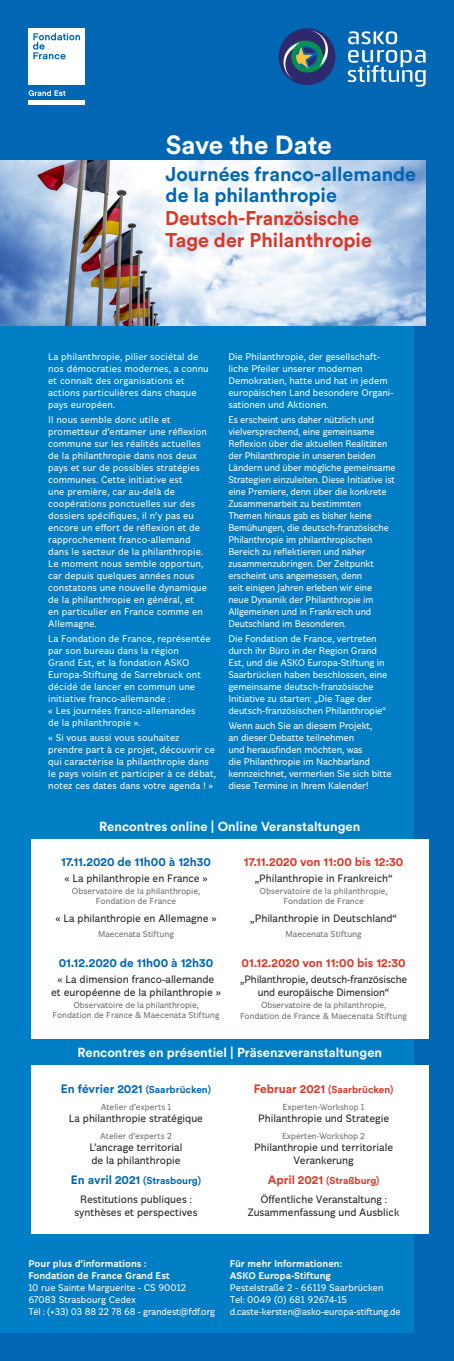
<style>
.page{position:relative;width:454px;height:1361px;background:#fff}
.page>*{position:absolute;margin:0;border:0;box-sizing:border-box;transform-origin:0 0}
.t1{font:700 26px "Circular Std";letter-spacing:-.005em;color:#fff}
.t2{font:700 19.7px/21.3px "Circular Std";color:#0166b3}
.t3{font:700 19.7px/21.3px "Circular Std";letter-spacing:-.005em;color:#d93829}
.t4{font:700 13px "Circular Std";color:#fff}
.t5{font:700 12px "Circular Std";color:#0166b3}
.t6{font:700 12px "Circular Std";color:#d93829}
.t7{font:11px/13.2px "Fondation";color:#231f20;text-align:center}
.t8{font:10px/12px "Fondation";color:#fff}
.t9{font:700 10px "Fondation";color:#fff}
.t10{font:700 10px "Circular Std";color:#d93829}
.t11{font:700 10px "Circular Std";color:#0166b3}
.t12{font:9px/10.2px "Fondation";color:#6c6d70;text-align:center}
.s1{font-size:10px}
.s2{font-size:12px}
</style>
<div class="page">
<div style="left:0;top:0;width:454px;height:897px;background:#0166b3"></div>
<div style="left:0;top:520px;width:454px;height:841px;background:#0166b3"></div>
<div style="left:0;top:310px;width:413px;height:549px;background:#007ec5"></div>
<div style="left:0;top:795px;width:413px;height:537px;background:#007ec5"></div>
<div style="left:28px;top:28px;width:57px;height:57px;background:#fff"></div>
<svg style="left:33px;top:33px;width:47px;height:26px"></svg>
<div style="left:28px;top:100px;width:57px;height:5px;background:#fff"></div>
<svg style="left:29px;top:90px;width:36px;height:6px"></svg>
<div style="left:31px;top:839px;width:397px;height:199px;background:#fff"></div>
<div style="left:31px;top:1065px;width:397px;height:169px;background:#fff"></div>
<svg style="left:347px;top:31px;width:78px;height:56px"></svg>
<svg style="left:278px;top:28px;width:57px;height:57px"></svg>
<img style="left:0;top:160px;width:425px;height:165px">
<p class="t1" style="left:166px;top:128px;width:167px">Save the Date</p>
<p class="t2" style="left:165px;top:163px;width:252px">Journées franco-allemande de la philanthropie</p>
<p class="t3" style="left:165px;top:207px;width:208px">Deutsch-Französische<br>Tage der Philanthropie</p>
<p class="t8" style="left:48px;top:351px;width:162px">La philanthropie, pilier sociétal de nos démocraties modernes, a connu et connaît des organisations et actions particulières dans chaque pays européen.</p>
<p class="t8" style="left:48px;top:413px;width:160px">Il nous semble donc utile et prometteur d’entamer une réflexion commune sur les réalités actuelles de la philanthropie dans nos deux pays et sur de possibles stratégies communes. Cette initiative est<br>une première, car au-delà de coopérations ponctuelles sur des dossiers spécifiques, il n’y pas eu encore un effort de réflexion et de rapprochement franco-allemand dans le secteur de la philanthropie.<br>Le moment nous semble opportun, car depuis quelques années nous constatons une nouvelle dynamique de la philanthropie en général, et en particulier en France comme en<br>Allemagne.</p>
<p class="t8" style="left:48px;top:632px;width:164px">La Fondation de France, représentée par son bureau dans la région<br>Grand Est, et la fondation ASKO<br>Europa-Stiftung de Sarrebruck ont décidé de lancer en commun une initiative franco-allemande :<br>« Les journées franco-allemandes<br>de la philanthropie ».</p>
<p class="t8" style="left:48px;top:731px;width:169px">« Si vous aussi vous souhaitez prendre part à ce projet, découvrir ce qui caractérise la philanthropie dans le pays voisin et participer à ce débat, notez ces dates dans votre agenda ! »</p>
<p class="t8" style="left:228px;top:351px;width:166px">Die Philanthropie, der gesellschaft&shy;liche Pfeiler unserer modernen Demokratien, hatte und hat in jedem europäischen Land besondere Organi&shy;sationen und Aktionen.</p>
<p class="t8" style="left:228px;top:413px;width:169px">Es erscheint uns daher nützlich und vielversprechend, eine gemeinsame Reflexion über die aktuellen Realitäten der Philanthropie in unseren beiden Ländern und über mögliche gemeinsame Strategien einzuleiten. Diese Initiative ist eine Premiere, denn über die konkrete Zusammenarbeit zu bestimmten Themen hinaus gab es bisher keine Bemühungen, die deutsch-französische Philanthropie im philanthropischen Bereich zu reflektieren und näher zusammenzubringen. Der Zeitpunkt erscheint uns angemessen, denn<br>seit einigen Jahren erleben wir eine<br>neue Dynamik der Philanthropie im Allgemeinen und in Frankreich und Deutschland im Besonderen.</p>
<p class="t8" style="left:228px;top:632px;width:160px">Die Fondation de France, vertreten durch ihr Büro in der Region Grand Est, und die ASKO Europa-Stiftung in Saarbrücken haben beschlossen, eine gemeinsame deutsch-französische Initiative zu starten: „Die Tage der deutsch-französischen Philanthropie“</p>
<p class="t8" style="left:228px;top:719px;width:165px">Wenn auch Sie an diesem Projekt,<br>an dieser Debatte teilnehmen<br>und herausfinden möchten, was<br>die Philanthropie im Nachbarland kennzeichnet, vermerken Sie sich bitte diese Termine in Ihrem Kalender!</p>
<p class="t4" style="left:99px;top:818px;width:262px">Rencontres online | Online Veranstaltungen</p>
<p class="t5" style="left:61px;top:854px;width:151px">17.11.2020 de 11h00 à 12h30</p>
<p class="t7" style="left:64px;top:872px;width:145px">« La philanthropie en France »</p>
<p class="t12" style="left:72px;top:886px;width:130px">Observatoire de la philanthropie,<br>Fondation de France</p>
<p class="t7" style="left:56px;top:912px;width:162px">« La philanthropie en Allemagne »</p>
<p class="t12" style="left:98px;top:928px;width:77px">Maecenata Stiftung</p>
<p class="t5" style="left:59px;top:955px;width:156px">01.12.2020 de 11h00 à 12h30</p>
<p class="t7" style="left:51px;top:973px;width:171px">« La dimension franco-allemande<br>et européenne de la philanthropie »</p>
<p class="t12" style="left:52px;top:1000px;width:168px">Observatoire de la philanthropie,<br>Fondation de France &amp; Maecenata Stiftung</p>
<p class="t6" style="left:244px;top:854px;width:161px">17.11.2020 von 11:00 bis 12:30</p>
<p class="t7" style="left:254px;top:872px;width:139px">„Philanthropie in Frankreich“</p>
<p class="t12" style="left:259px;top:886px;width:130px">Observatoire de la philanthropie,<br>Fondation de France</p>
<p class="t7" style="left:250px;top:912px;width:148px">„Philanthropie in Deutschland“</p>
<p class="t12" style="left:285px;top:928px;width:77px">Maecenata Stiftung</p>
<p class="t6" style="left:241px;top:955px;width:165px">01.12.2020 von 11:00 bis 12:30</p>
<p class="t7" style="left:240px;top:973px;width:169px">„Philanthropie, deutsch-französische und europäische Dimension“</p>
<p class="t12" style="left:261px;top:1000px;width:127px">Observatoire de la philanthropie,</p>
<p class="t12" style="left:240px;top:1011px;width:168px">Fondation de France &amp; Maecenata Stiftung</p>
<p class="t4" style="left:77px;top:1044px;width:306px">Rencontres en présentiel | Präsenzveranstaltungen</p>
<p class="t5" style="left:61px;top:1080px;width:151px">En février 2021 <span class="s1">(Saarbrücken)</span></p>
<p class="t12" style="left:101px;top:1101px;width:72px">Atelier d’experts 1</p>
<p class="t7" style="left:69px;top:1111px;width:136px">La philanthropie stratégique</p>
<p class="t12" style="left:100px;top:1131px;width:73px">Atelier d’experts 2</p>
<p class="t7" style="left:90px;top:1141px;width:94px;text-align:left">L’ancrage territorial de la philanthropie</p>
<p class="t11" style="left:71px;top:1174px;width:132px"><span class="s2">En avril 2021</span> (Strasbourg)</p>
<p class="t7" style="left:74px;top:1193px;width:124px">Restitutions publiques : synthèses et perspectives</p>
<p class="t10" style="left:253px;top:1082px;width:141px"><span class="s2">Februar 2021</span> (Saarbrücken)</p>
<p class="t12" style="left:282px;top:1101px;width:83px">Experten-Workshop 1</p>
<p class="t7" style="left:258px;top:1111px;width:132px">Philanthropie und Strategie</p>
<p class="t12" style="left:282px;top:1131px;width:85px">Experten-Workshop 2</p>
<p class="t7" style="left:254px;top:1141px;width:141px">Philanthropie und territoriale<br>Verankerung</p>
<p class="t10" style="left:267px;top:1174px;width:113px"><span class="s2">April 2021</span> (Straßburg)</p>
<p class="t7" style="left:248px;top:1193px;width:153px">Öffentliche Veranstaltung :<br>Zusammenfassung und Ausblick</p>
<p class="t9" style="left:28px;top:1258px;width:120px">Pour plus d’informations :</p>
<p class="t9" style="left:28px;top:1270px;width:143px">Fondation de France Grand Est</p>
<p class="t8" style="left:28px;top:1282px;width:159px">10 rue Sainte Marguerite - CS 90012<br>67083 Strasbourg Cedex</p>
<p class="t8" style="left:28px;top:1306px;width:188px">Tél : (+33) 03 88 22 78 68 - grandest@fdf.org</p>
<p class="t9" style="left:230px;top:1258px;width:114px">Für mehr Informationen:</p>
<p class="t9" style="left:230px;top:1270px;width:102px">ASKO Europa-Stiftung</p>
<p class="t8" style="left:230px;top:1282px;width:155px">Pestelstraße 2 - 66119 Saarbrücken</p>
<p class="t8" style="left:230px;top:1294px;width:172px">Tel: 0049 (0) 681 92674-15 d.caste-kersten@asko-europa-stiftung.de</p>
</div>
